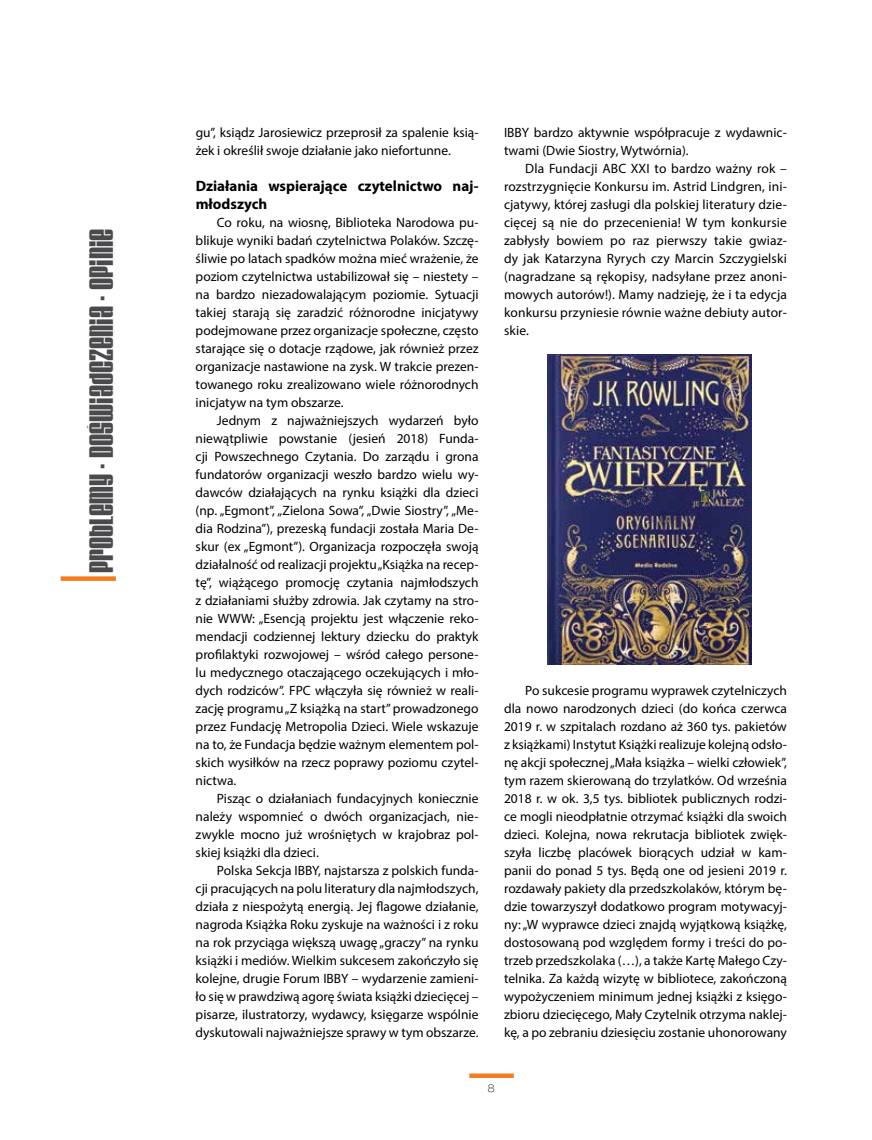
<style>
.page{position:relative;width:872px;height:1140px;background:#fff}
.page>*{position:absolute;margin:0;border:0;box-sizing:border-box;transform-origin:0 0}
.t1{font:28.5px "Velvenda Cooler";color:#4a4a4d}
.t2{font:700 15px/18px "Myriad Pro";color:#000}
.t3{font:13.5px/18px "Myriad Pro";color:#000;text-align:justify}
.t4{font:100 expanded 10.5px "Helvetica Neue LT Pro";color:#000}
</style>
<div class="page">
<div style="left:61px;top:576px;width:55px;height:5px;background:#f57d20"></div>
<div style="left:469px;top:1073px;width:45px;height:5px;background:#f57d20"></div>
<img style="left:547px;top:354px;width:205px;height:310px">
<svg style="left:701px;top:492px;width:8px;height:10px"></svg>
<h1 class="t1" style="left:86px;top:573px;width:346px;rotate:-90deg">problemy . DOświadczenia . opinie</h1>
<p class="t3" style="left:196px;top:123px;width:284px">gu”, ksiądz Jarosiewicz przeprosił za spalenie ksią&shy;żek i określił swoje działanie jako niefortunne.</p>
<p class="t2" style="left:196px;top:177px;width:284px">Działania wspierające czytelnictwo naj&shy;młodszych</p>
<p class="t3" style="left:196px;top:213px;width:284px;text-indent:21px">Co roku, na wiosnę, Biblioteka Narodowa pu&shy;blikuje wyniki badań czytelnictwa Polaków. Szczę&shy;śliwie po latach spadków można mieć wrażenie, że poziom czytelnictwa ustabilizował się – niestety – na bardzo niezadowalającym poziomie. Sytuacji takiej starają się zaradzić różnorodne inicjatywy podejmowane przez organizacje społeczne, często starające się o dotacje rządowe, jak również przez organizacje nastawione na zysk. W trakcie prezen&shy;towanego roku zrealizowano wiele różnorodnych inicjatyw na tym obszarze.</p>
<p class="t3" style="left:196px;top:411px;width:284px;text-indent:21px">Jednym z najważniejszych wydarzeń było niewątpliwie powstanie (jesień 2018) Funda&shy;cji Powszechnego Czytania. Do zarządu i grona fundatorów organizacji weszło bardzo wielu wy&shy;dawców działających na rynku książki dla dzieci (np. „Egmont”, „Zielona Sowa”, „Dwie Siostry”, „Me&shy;dia Rodzina”), prezeską fundacji została Maria De&shy;skur (ex „Egmont”). Organizacja rozpoczęła swoją działalność od realizacji projektu „Książka na recep&shy;tę”, wiążącego promocję czytania najmłodszych z działaniami służby zdrowia. Jak czytamy na stro&shy;nie WWW: „Esencją projektu jest włączenie reko&shy;mendacji codziennej lektury dziecku do praktyk profilaktyki rozwojowej – wśród całego persone&shy;lu medycznego otaczającego oczekujących i mło&shy;dych rodziców”. FPC włączyła się również w reali&shy;zację programu „Z książką na start” prowadzonego przez Fundację Metropolia Dzieci. Wiele wskazuje na to, że Fundacja będzie ważnym elementem pol&shy;skich wysiłków na rzecz poprawy poziomu czytel&shy;nictwa.</p>
<p class="t3" style="left:196px;top:789px;width:284px;text-indent:21px">Pisząc o działaniach fundacyjnych koniecznie należy wspomnieć o dwóch organizacjach, nie&shy;zwykle mocno już wrośniętych w krajobraz pol&shy;skiej książki dla dzieci.</p>
<p class="t3" style="left:196px;top:861px;width:284px;text-indent:21px">Polska Sekcja IBBY, najstarsza z polskich funda&shy;cji pracujących na polu literatury dla najmłodszych, działa z niespożytą energią. Jej flagowe działanie, nagroda Książka Roku zyskuje na ważności i z roku na rok przyciąga większą uwagę „graczy” na rynku książki i mediów. Wielkim sukcesem zakończyło się kolejne, drugie Forum IBBY – wydarzenie zamieni&shy;ło się w prawdziwą agorę świata książki dziecięcej – pisarze, ilustratorzy, wydawcy, księgarze wspólnie dyskutowali najważniejsze sprawy w tym obszarze.</p>
<p class="t3" style="left:504px;top:123px;width:284px">IBBY bardzo aktywnie współpracuje z wydawnic&shy;twami (Dwie Siostry, Wytwórnia).</p>
<p class="t3" style="left:504px;top:159px;width:284px;text-indent:21px">Dla Fundacji ABC XXI to bardzo ważny rok – rozstrzygnięcie Konkursu im. Astrid Lindgren, ini&shy;cjatywy, której zasługi dla polskiej literatury dzie&shy;cięcej są nie do przecenienia! W tym konkursie zabłysły bowiem po raz pierwszy takie gwiaz&shy;dy jak Katarzyna Ryrych czy Marcin Szczygielski (nagradzane są rękopisy, nadsyłane przez anoni&shy;mowych autorów!). Mamy nadzieję, że i ta edycja konkursu przyniesie równie ważne debiuty autor&shy;skie.</p>
<p class="t3" style="left:504px;top:681px;width:284px;text-indent:21px">Po sukcesie programu wyprawek czytelniczych dla nowo narodzonych dzieci (do końca czerwca 2019 r. w szpitalach rozdano aż 360 tys. pakietów z książkami) Instytut Książki realizuje kolejną odsło&shy;nę akcji społecznej „Mała książka – wielki człowiek”, tym razem skierowaną do trzylatków. Od września 2018 r. w ok. 3,5 tys. bibliotek publicznych rodzi&shy;ce mogli nieodpłatnie otrzymać książki dla swoich dzieci. Kolejna, nowa rekrutacja bibliotek zwięk&shy;szyła liczbę placówek biorących udział w kam&shy;panii do ponad 5 tys. Będą one od jesieni 2019 r. rozdawały pakiety dla przedszkolaków, którym bę&shy;dzie towarzyszył dodatkowo program motywacyj&shy;ny: „W wyprawce dzieci znajdą wyjątkową książkę, dostosowaną pod względem formy i treści do po&shy;trzeb przedszkolaka (…), a także Kartę Małego Czy&shy;telnika. Za każdą wizytę w bibliotece, zakończoną wypożyczeniem minimum jednej książki z księgo&shy;zbioru dziecięcego, Mały Czytelnik otrzyma naklej&shy;kę, a po zebraniu dziesięciu zostanie uhonorowany</p>
<p class="t4" style="left:488px;top:1081px;width:8px">8</p>
</div>
